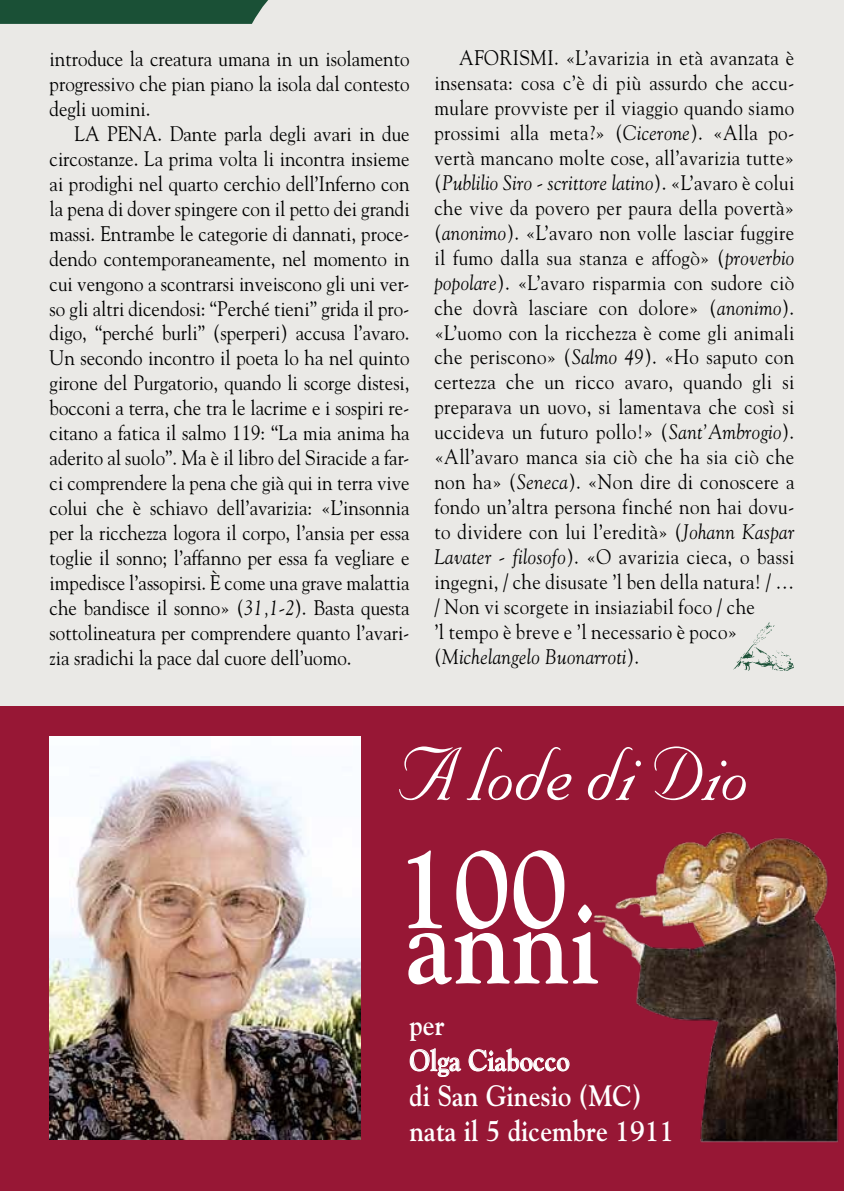
<style>
.page{position:relative;width:844px;height:1191px;background:#fff}
.page>*{position:absolute;margin:0;border:0;box-sizing:border-box;transform-origin:0 0}
.t1{font:700 117.08px "Goudy";color:#fff;scale:.9 1}
.t2{font:700 114.45px "Goudy";color:#fff;scale:.9 1}
.t3{font:89.95px "Nuptial Script";color:#fff;scale:.9 1}
.t4{font:700 29.4px/35.2px "Goudy";color:#fff;scale:.9 1}
.t5{font:21px/24.8px "Goudy";letter-spacing:.02em;color:#000;text-align:justify;scale:.9 1}
.s1{font-style:italic}
</style>
<div class="page">
<div style="left:0;top:0;width:843px;height:707px;background:#eae9e6"></div>
<svg style="left:0;top:0;width:268px;height:24px;background:#21553c"></svg>
<img style="left:733px;top:622px;width:60px;height:49px">
<div style="left:0;top:707px;width:843px;height:484px;background:#971735"></div>
<img style="left:593px;top:832px;width:246px;height:311px">
<svg style="left:409px;top:1048px;width:52px;height:29px"></svg>
<svg style="left:468px;top:1048px;width:102px;height:24px"></svg>
<img style="left:50px;top:736px;width:310px;height:403px">
<p class="t5" style="left:50px;top:46px;width:401px">introduce la creatura umana in un isolamento progressivo che pian piano la isola dal contesto degli uomini.</p>
<p class="t5" style="left:50px;top:121px;width:401px;text-indent:25px">LA PENA. Dante parla degli avari in due circostanze. La prima volta li incontra insieme ai prodighi nel quarto cerchio dell’Inferno con la pena di dover spingere con il petto dei grandi massi. Entrambe le categorie di dannati, proce&shy;dendo contemporaneamente, nel momento in cui vengono a scontrarsi inveiscono gli uni ver&shy;so gli altri dicendosi: “Perché tieni” grida il pro&shy;digo, “perché burli” (sperperi) accusa l’avaro.<br>Un secondo incontro il poeta lo ha nel quinto girone del Purgatorio, quando li scorge distesi, bocconi a terra, che tra le lacrime e i sospiri re&shy;citano a fatica il salmo 119: “La mia anima ha aderito al suolo”. Ma è il libro del Siracide a far&shy;ci comprendere la pena che già qui in terra vive colui che è schiavo dell’avarizia: «L’insonnia per la ricchezza logora il corpo, l’ansia per essa toglie il sonno; l’affanno per essa fa vegliare e impedisce l’assopirsi. È come una grave malattia che bandisce il sonno» (<span class="s1">31,1-2</span>). Basta questa sottolineatura per comprendere quanto l’avari&shy;zia sradichi la pace dal cuore dell’uomo.</p>
<p class="t5" style="left:434px;top:45px;width:401px;text-align:left;text-indent:25px">AFORISMI. «L’avarizia in età avanzata è insensata: cosa c’è di più assurdo che accu&shy;mulare provviste per il viaggio quando siamo prossimi alla meta?» (<span class="s1">Cicerone</span>). «Alla po&shy;vertà mancano molte cose, all’avarizia tutte» (<span class="s1">Publilio Siro - scrittore latino</span>). «L’avaro è colui che vive da povero per paura della povertà» (<span class="s1">anonimo</span>). «L’avaro non volle lasciar fuggire il fumo dalla sua stanza e affogò» (<span class="s1">proverbio popolare</span>). «L’avaro risparmia con sudore ciò che dovrà lasciare con dolore» (<span class="s1">anonimo</span>). «L’uomo con la ricchezza è come gli animali che periscono» (<span class="s1">Salmo 49</span>). «Ho saputo con certezza che un ricco avaro, quando gli si preparava un uovo, si lamentava che così si uccideva un futuro pollo!» (<span class="s1">Sant’Ambrogio</span>). «All’avaro manca sia ciò che ha sia ciò che non ha» (<span class="s1">Seneca</span>). «Non dire di conoscere a fondo un’altra persona finché non hai dovu&shy;to dividere con lui l’eredità» (<span class="s1">Johann Kaspar Lavater - filosofo</span>). «O avarizia cieca, o bassi ingegni, / che disusate ’l ben della natura! / … / Non vi scorgete in insiaziabil foco / che<br>’l tempo è breve e ’l necessario è poco» (<span class="s1">Michelangelo Buonarroti</span>).</p>
<h3 class="t3" style="left:398px;top:724px;width:391px">A lode di Dio</h3>
<h2 class="t2" style="left:395px;top:817px;width:193px">100</h2>
<h1 class="t1" style="left:406px;top:870px;width:216px">anni</h1>
<h3 class="t4" style="left:409px;top:1007px;width:295px">per<br>Olga Ciabocco<br>di San Ginesio (MC) nata il 5 dicembre 1911</h3>
</div>
